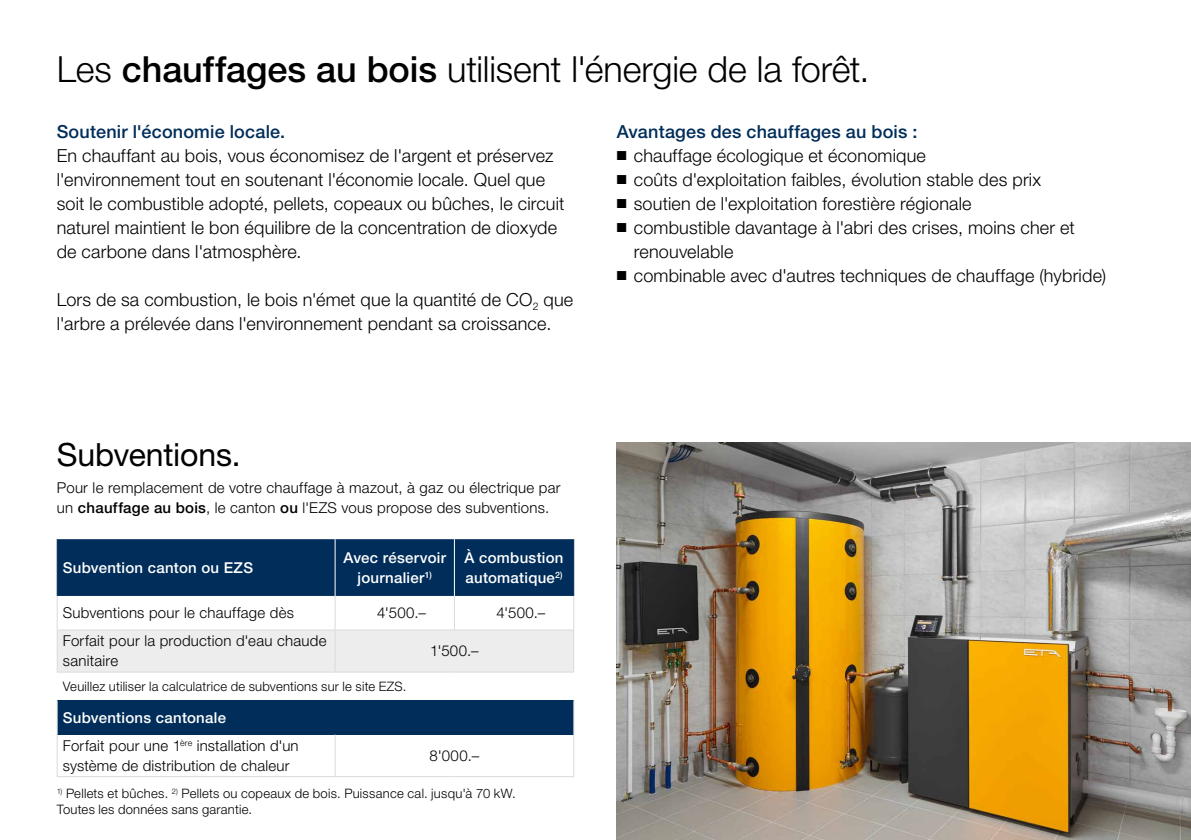
<style>
.page{position:relative;width:1191px;height:840px;background:#fff}
.page>*{position:absolute;margin:0;border:0;box-sizing:border-box;transform-origin:0 0}
.t1{font:300 36px "Helvetica Neue LT Pro";letter-spacing:-.005em;color:#000}
.t2{font:32px "Helvetica Neue LT Pro";letter-spacing:-.005em;color:#000}
.t3{font:300 18px/24px "Helvetica Neue LT Pro";letter-spacing:.01em;color:#000}
.t4{font:500 18px "Helvetica Neue LT Pro";letter-spacing:.01em;color:#002d5a}
.t5{font:300 15px/20px "Helvetica Neue LT Pro";letter-spacing:.015em;color:#000}
.t6{font:500 15px/20px "Helvetica Neue LT Pro";letter-spacing:.02em;color:#fff;text-align:center}
.t7{font:300 13px/15.6px "Helvetica Neue LT Pro";letter-spacing:.02em;color:#000}
.s1{font-weight:500}
.s2{font-weight:500;color:#fff}
</style>
<div class="page">
<img style="left:617px;top:442px;width:574px;height:397px">
<div style="left:58px;top:539px;width:515px;height:56px;background:#002d5a"></div>
<div style="left:58px;top:630px;width:515px;height:41px;background:#ededed"></div>
<div style="left:57px;top:700px;width:517px;height:34px;background:#002d5a"></div>
<hr style="left:573px;top:539px;width:1px;height:56px;background:#002d5a">
<hr style="left:57px;top:671px;width:278px;height:1px;background:#dadada">
<hr style="left:57px;top:629px;width:278px;height:1px;background:#dadada">
<hr style="left:335px;top:629px;width:119px;height:1px;background:#dadada">
<hr style="left:334px;top:630px;width:1px;height:41px;background:#dadada">
<hr style="left:454px;top:629px;width:120px;height:1px;background:#dadada">
<hr style="left:573px;top:630px;width:1px;height:41px;background:#dadada">
<hr style="left:335px;top:671px;width:119px;height:1px;background:#dadada">
<hr style="left:454px;top:671px;width:120px;height:1px;background:#dadada">
<hr style="left:334px;top:734px;width:1px;height:41px;background:#dadada">
<hr style="left:573px;top:734px;width:1px;height:41px;background:#dadada">
<hr style="left:335px;top:775px;width:119px;height:1px;background:#dadada">
<hr style="left:454px;top:775px;width:120px;height:1px;background:#dadada">
<hr style="left:57px;top:700px;width:1px;height:34px;background:#dadada">
<hr style="left:573px;top:700px;width:1px;height:34px;background:#c3c7da">
<hr style="left:573px;top:595px;width:1px;height:34px;background:#dadada">
<hr style="left:334px;top:595px;width:1px;height:34px;background:#dadada">
<hr style="left:454px;top:595px;width:1px;height:34px;background:#dadada">
<hr style="left:454px;top:539px;width:1px;height:56px;background:#fff">
<hr style="left:57px;top:775px;width:278px;height:1px;background:#dadada">
<hr style="left:57px;top:595px;width:1px;height:34px;background:#dadada">
<hr style="left:57px;top:630px;width:1px;height:41px;background:#dadada">
<hr style="left:57px;top:734px;width:1px;height:41px;background:#dadada">
<hr style="left:57px;top:539px;width:1px;height:56px;background:#002d5a">
<hr style="left:334px;top:539px;width:1px;height:56px;background:#fff">
<h1 class="t1" style="left:57px;top:48px;width:814px">Les <span class="s1">chauffages au bois</span> utilisent l'énergie de la forêt.</h1>
<p class="t4" style="left:57px;top:120px;width:230px">Soutenir l'économie locale.</p>
<p class="t3" style="left:57px;top:143px;width:509px">En chauffant au bois, vous économisez de l'argent et préservez l'environnement tout en soutenant l'économie locale. Quel que soit le combustible adopté, pellets, copeaux ou bûches, le circuit naturel maintient le bon équilibre de la concentration de dioxyde de carbone dans l'atmosphère.</p>
<p class="t3" style="left:57px;top:287px;width:518px">Lors de sa combustion, le bois n'émet que la quantité de CO<sub>2</sub> que l'arbre a prélevée dans l'environnement pendant sa croissance.</p>
<h2 class="t2" style="left:57px;top:434px;width:185px">Subventions.</h2>
<p class="t5" style="left:57px;top:477px;width:505px">Pour le remplacement de votre chauffage à mazout, à gaz ou électrique par un <span class="s1">chauffage au bois</span>, le canton <span class="s1">ou</span> l'EZS vous propose des subventions.</p>
<p class="t6" style="left:63px;top:557px;width:192px">Subvention canton ou EZS</p>
<p class="t6" style="left:343px;top:547px;width:104px">Avec réservoir journalier<sup>1)</sup></p>
<p class="t6" style="left:464px;top:547px;width:100px;text-align:left">À combustion automatique<sup>2)</sup></p>
<p class="t5" style="left:63px;top:602px;width:233px">Subventions pour le chauffage dès</p>
<p class="t5" style="left:377px;top:602px;width:50px">4'500.–</p>
<p class="t5" style="left:496px;top:602px;width:50px">4'500.–</p>
<p class="t5" style="left:63px;top:630px;width:265px">Forfait pour la production d'eau chaude sanitaire</p>
<p class="t5" style="left:430px;top:640px;width:50px">1'500.–</p>
<p class="t7" style="left:63px;top:677px;width:345px">Veuillez utiliser la calculatrice de subventions sur le site EZS.</p>
<p class="t5" style="left:63px;top:702px;width:237px;line-height:28px"><span class="s2">Subventions cantonale<br></span>Forfait pour une 1<sup>ère</sup> installation d'un</p>
<p class="t5" style="left:63px;top:754px;width:228px">système de distribution de chaleur</p>
<p class="t5" style="left:429px;top:744px;width:51px">8'000.–</p>
<p class="t7" style="left:57px;top:785px;width:460px"><sup>1)</sup> Pellets et bûches. <sup>2)</sup> Pellets ou copeaux de bois. Puissance cal. jusqu'à 70 kW.<br>Toutes les données sans garantie.</p>
<p class="t4" style="left:617px;top:120px;width:302px">Avantages des chauffages au bois :</p>
<p class="t3" style="left:617px;top:143px;width:311px">■ chauffage écologique et économique</p>
<p class="t3" style="left:617px;top:167px;width:426px">■ coûts d'exploitation faibles, évolution stable des prix</p>
<p class="t3" style="left:617px;top:191px;width:356px">■ soutien de l'exploitation forestière régionale</p>
<p class="t3" style="left:634px;top:215px;width:442px;text-indent:-17px">■ combustible davantage à l'abri des crises, moins cher et renouvelable</p>
<p class="t3" style="left:617px;top:263px;width:491px">■ combinable avec d'autres techniques de chauffage (hybride)</p>
</div>
